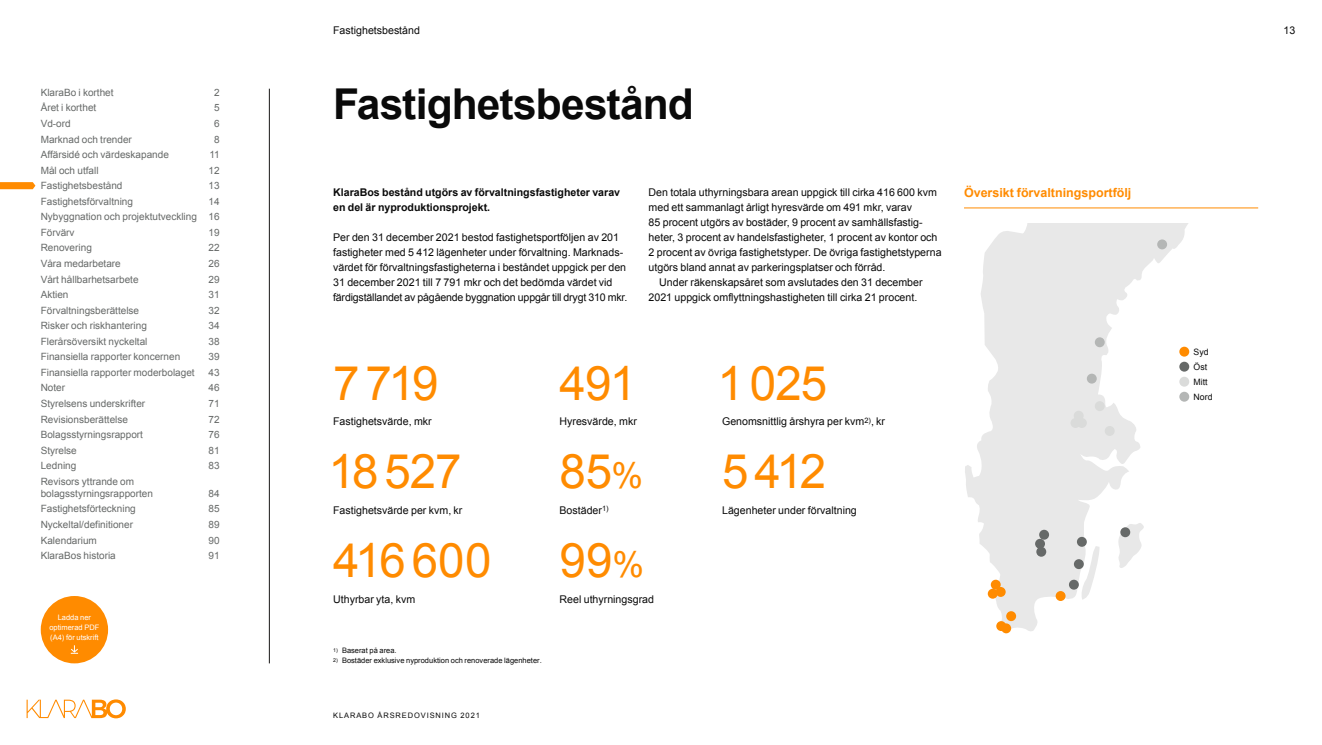
<style>
.page{position:relative;width:1322px;height:745px;background:#fff}
.page>*{position:absolute;margin:0;border:0;box-sizing:border-box;transform-origin:0 0}
.t1{font:47.5px "Arial";letter-spacing:-.025em;color:#ff8b00}
.t2{font:700 42.5px "Arial";letter-spacing:-.02em;color:#0a0a0a}
.t3{font:700 12.5px "Arial";color:#ff8b00}
.t4{font:10.62px/15px "Arial";color:#0a0a0a}
.t5{font:700 10.62px/15px "Arial";color:#0a0a0a}
.t6{font:10px/15.5px "Arial";color:#666968;text-align:justify}
.t7{font:8.75px/15px "Arial";color:#0a0a0a}
.t8{font:7.5px "Arial";color:#0a0a0a}
.t9{font:7.5px/10px "Arial";color:#fff;text-align:center}
.t10{font:7.5px "Arial";letter-spacing:.12em;color:#0a0a0a}
.s1{font-size:35.62px}
</style>
<div class="page">
<hr style="left:964px;top:207px;width:294px;height:1px;background:#ff8b00">
<svg style="left:965px;top:223px;width:225px;height:409px;fill:#e8e8e8"></svg>
<svg style="left:1080px;top:545px;width:20px;height:54px"></svg>
<svg style="left:1117px;top:522px;width:27px;height:46px"></svg>
<div style="left:1120px;top:527px;width:10px;height:10px;background:#666968;border-radius:50%"></div>
<svg style="left:1055px;top:590px;width:10px;height:10px"></svg>
<div style="left:1077px;top:536px;width:10px;height:10px;background:#666968;border-radius:50%"></div>
<div style="left:1039px;top:529px;width:10px;height:10px;background:#666968;border-radius:50%"></div>
<div style="left:1035px;top:538px;width:10px;height:10px;background:#666968;border-radius:50%"></div>
<div style="left:1036px;top:546px;width:10px;height:10px;background:#666968;border-radius:50%"></div>
<div style="left:1074px;top:559px;width:10px;height:9px;background:#666968;border-radius:50%"></div>
<div style="left:1069px;top:579px;width:10px;height:10px;background:#666968;border-radius:50%"></div>
<div style="left:1001px;top:623px;width:10px;height:10px;background:#ff8b00;border-radius:50%"></div>
<div style="left:995px;top:586px;width:10px;height:10px;background:#ff8b00;border-radius:50%"></div>
<svg style="left:1006px;top:610px;width:10px;height:10px"></svg>
<div style="left:991px;top:579px;width:9px;height:10px;background:#ff8b00;border-radius:50%"></div>
<svg style="left:996px;top:620px;width:10px;height:10px"></svg>
<div style="left:988px;top:588px;width:9px;height:10px;background:#ff8b00;border-radius:50%"></div>
<div style="left:1095px;top:337px;width:9px;height:10px;background:#b4b6b5;border-radius:50%"></div>
<div style="left:1087px;top:373px;width:9px;height:10px;background:#b4b6b5;border-radius:50%"></div>
<div style="left:1095px;top:401px;width:9px;height:10px;background:#dadbda;border-radius:50%"></div>
<div style="left:1104px;top:425px;width:10px;height:10px;background:#dadbda;border-radius:50%"></div>
<div style="left:1073px;top:410px;width:10px;height:10px;background:#dadbda;border-radius:50%"></div>
<div style="left:1070px;top:418px;width:10px;height:9px;background:#dadbda;border-radius:50%"></div>
<div style="left:1077px;top:418px;width:10px;height:9px;background:#dadbda;border-radius:50%"></div>
<div style="left:1157px;top:239px;width:10px;height:10px;background:#b4b6b5;border-radius:50%"></div>
<div style="left:1179px;top:346px;width:10px;height:10px;background:#ff8b00;border-radius:50%"></div>
<div style="left:1179px;top:361px;width:10px;height:10px;background:#666968;border-radius:50%"></div>
<div style="left:1179px;top:376px;width:10px;height:10px;background:#dadbda;border-radius:50%"></div>
<div style="left:1179px;top:391px;width:10px;height:10px;background:#b4b6b5;border-radius:50%"></div>
<svg style="left:27px;top:699px;width:99px;height:19px"></svg>
<hr style="left:269px;top:89px;width:1px;height:574px;background:#181716">
<div style="left:41px;top:595px;width:67px;height:68px;background:#ff8b00;border-radius:50%"></div>
<svg style="left:70px;top:645px;width:8px;height:8px"></svg>
<svg style="left:0;top:182px;width:35px;height:7px"></svg>
<p class="t6" style="left:41px;top:85px;width:74px">KlaraBo i korthet</p>
<p class="t6" style="left:214px;top:85px;width:7px">2</p>
<p class="t6" style="left:41px;top:100px;width:57px">Året i korthet</p>
<p class="t6" style="left:214px;top:100px;width:7px">5</p>
<p class="t6" style="left:41px;top:116px;width:32px">Vd-ord</p>
<p class="t6" style="left:214px;top:116px;width:7px">6</p>
<p class="t6" style="left:41px;top:131px;width:93px">Marknad och trender</p>
<p class="t6" style="left:214px;top:131px;width:7px">8</p>
<p class="t6" style="left:41px;top:147px;width:130px">Affärsidé och värdeskapande</p>
<p class="t6" style="left:209px;top:147px;width:12px">11</p>
<p class="t6" style="left:41px;top:162px;width:59px">Mål och utfall</p>
<p class="t6" style="left:209px;top:162px;width:13px">12</p>
<p class="t6" style="left:41px;top:178px;width:83px">Fastighetsbestånd</p>
<p class="t6" style="left:209px;top:178px;width:13px">13</p>
<p class="t6" style="left:41px;top:193px;width:94px">Fastighetsförvaltning</p>
<p class="t6" style="left:41px;top:193px;width:180px;text-indent:168px">14<br>Nybyggnation och projektutveckling 16<br>Förvärv</p>
<p class="t6" style="left:209px;top:224px;width:13px">19</p>
<p class="t6" style="left:41px;top:240px;width:53px">Renovering</p>
<p class="t6" style="left:209px;top:240px;width:13px">22</p>
<p class="t6" style="left:41px;top:256px;width:82px">Våra medarbetare</p>
<p class="t6" style="left:209px;top:256px;width:13px">26</p>
<p class="t6" style="left:41px;top:271px;width:99px">Vårt hållbarhetsarbete</p>
<p class="t6" style="left:209px;top:271px;width:13px">29</p>
<p class="t6" style="left:41px;top:287px;width:29px">Aktien</p>
<p class="t6" style="left:209px;top:287px;width:13px">31</p>
<p class="t6" style="left:41px;top:302px;width:100px">Förvaltningsberättelse</p>
<p class="t6" style="left:209px;top:302px;width:13px">32</p>
<p class="t6" style="left:41px;top:318px;width:108px">Risker och riskhantering</p>
<p class="t6" style="left:209px;top:318px;width:13px">34</p>
<p class="t6" style="left:41px;top:333px;width:108px">Flerårsöversikt nyckeltal</p>
<p class="t6" style="left:209px;top:333px;width:13px">38</p>
<p class="t6" style="left:41px;top:349px;width:141px">Finansiella rapporter koncernen</p>
<p class="t6" style="left:209px;top:349px;width:13px">39</p>
<p class="t6" style="left:41px;top:364px;width:155px">Finansiella rapporter moderbolaget</p>
<p class="t6" style="left:209px;top:364px;width:13px">43</p>
<p class="t6" style="left:41px;top:380px;width:26px">Noter</p>
<p class="t6" style="left:209px;top:380px;width:13px">46</p>
<p class="t6" style="left:41px;top:395px;width:106px">Styrelsens underskrifter</p>
<p class="t6" style="left:209px;top:395px;width:13px">71</p>
<p class="t6" style="left:41px;top:411px;width:89px">Revisionsberättelse</p>
<p class="t6" style="left:209px;top:411px;width:13px">72</p>
<p class="t6" style="left:41px;top:426px;width:104px">Bolagsstyrningsrapport</p>
<p class="t6" style="left:209px;top:426px;width:13px">76</p>
<p class="t6" style="left:41px;top:442px;width:38px">Styrelse</p>
<p class="t6" style="left:209px;top:442px;width:13px">81</p>
<p class="t6" style="left:41px;top:458px;width:37px">Ledning</p>
<p class="t6" style="left:209px;top:458px;width:13px">83</p>
<p class="t6" style="left:41px;top:475px;width:114px;line-height:12px">Revisors yttrande om bolagsstyrningsrapporten</p>
<p class="t6" style="left:209px;top:485px;width:13px">84</p>
<p class="t6" style="left:41px;top:501px;width:97px">Fastighetsförteckning</p>
<p class="t6" style="left:209px;top:501px;width:13px">85</p>
<p class="t6" style="left:41px;top:516px;width:94px">Nyckeltal/definitioner</p>
<p class="t6" style="left:209px;top:516px;width:13px">89</p>
<p class="t6" style="left:41px;top:532px;width:58px">Kalendarium</p>
<p class="t6" style="left:209px;top:532px;width:13px">90</p>
<p class="t6" style="left:41px;top:547px;width:77px">KlaraBos historia</p>
<p class="t6" style="left:209px;top:547px;width:13px">91</p>
<p class="t9" style="left:49px;top:611px;width:52px">Ladda ner optimerad PDF (A4) för utskrift</p>
<p class="t4" style="left:333px;top:23px;width:88px">Fastighetsbestånd</p>
<h2 class="t2" style="left:333px;top:76px;width:362px">Fastighetsbestånd</h2>
<p class="t5" style="left:333px;top:185px;width:288px">KlaraBos bestånd utgörs av förvaltningsfastigheter varav en del är nyproduktionsprojekt.</p>
<p class="t4" style="left:333px;top:229px;width:296px">Per den 31 december 2021 bestod fastighetsportföljen av 201 fastigheter med 5 412 lägenheter under förvaltning. Marknads&shy;värdet för förvaltningsfastigheterna i beståndet uppgick per den 31 december 2021 till 7 791 mkr och det bedömda värdet vid färdigställandet av pågående byggnation uppgår till drygt 310 mkr.</p>
<p class="t4" style="left:648px;top:184px;width:290px">Den totala uthyrningsbara arean uppgick till cirka 416 600 kvm</p>
<p class="t4" style="left:648px;top:199px;width:265px">med ett sammanlagt årligt hyresvärde om 491 mkr, varav</p>
<p class="t4" style="left:648px;top:214px;width:276px">85 procent utgörs av bostäder, 9 procent av samhällsfastig-</p>
<p class="t4" style="left:648px;top:229px;width:290px">heter, 3 procent av handelsfastigheter, 1 procent av kontor och</p>
<p class="t4" style="left:648px;top:244px;width:294px">2 procent av övriga fastighetstyper. De övriga fastighetstyperna</p>
<p class="t4" style="left:648px;top:259px;width:238px">utgörs bland annat av parkeringsplatser och förråd.</p>
<p class="t4" style="left:659px;top:274px;width:265px">Under räkenskapsåret som avslutades den 31 december</p>
<p class="t4" style="left:648px;top:289px;width:270px">2021 uppgick omflyttningshastigheten till cirka 21 procent.</p>
<p class="t3" style="left:964px;top:184px;width:169px">Översikt förvaltningsportfölj</p>
<h1 class="t1" style="left:333px;top:352px;width:107px">7 719</h1>
<p class="t4" style="left:333px;top:414px;width:100px">Fastighetsvärde, mkr</p>
<h1 class="t1" style="left:328px;top:440px;width:135px">18527</h1>
<p class="t4" style="left:333px;top:502px;width:131px">Fastighetsvärde per kvm, kr</p>
<h1 class="t1" style="left:333px;top:529px;width:160px">416600</h1>
<p class="t4" style="left:333px;top:591px;width:84px">Uthyrbar yta, kvm</p>
<p class="t8" style="left:333px;top:645px;width:65px"><sup>1)</sup> Baserat på area.</p>
<p class="t8" style="left:333px;top:655px;width:210px"><sup>2)</sup> Bostäder exklusive nyproduktion och renoverade lägenheter.</p>
<p class="t10" style="left:333px;top:710px;width:148px">KLARABO ÅRSREDOVISNING 2021</p>
<h1 class="t1" style="left:559px;top:352px;width:78px">491</h1>
<p class="t4" style="left:559px;top:414px;width:79px">Hyresvärde, mkr</p>
<h1 class="t1" style="left:559px;top:440px;width:85px">85<span class="s1">%</span></h1>
<p class="t4" style="left:559px;top:502px;width:51px">Bostäder<sup>1)</sup></p>
<h1 class="t1" style="left:559px;top:529px;width:86px">99<span class="s1">%</span></h1>
<p class="t4" style="left:559px;top:591px;width:96px">Reel uthyrningsgrad</p>
<h1 class="t1" style="left:717px;top:352px;width:111px">1025</h1>
<p class="t4" style="left:722px;top:414px;width:164px">Genomsnittlig årshyra per kvm<sup>2)</sup>, kr</p>
<h1 class="t1" style="left:722px;top:440px;width:106px">5 412</h1>
<p class="t4" style="left:722px;top:502px;width:136px">Lägenheter under förvaltning</p>
<p class="t7" style="left:1193px;top:344px;width:20px">Syd<br>Öst<br>Mitt<br>Nord</p>
<p class="t4" style="left:1283px;top:23px;width:13px">13</p>
</div>
